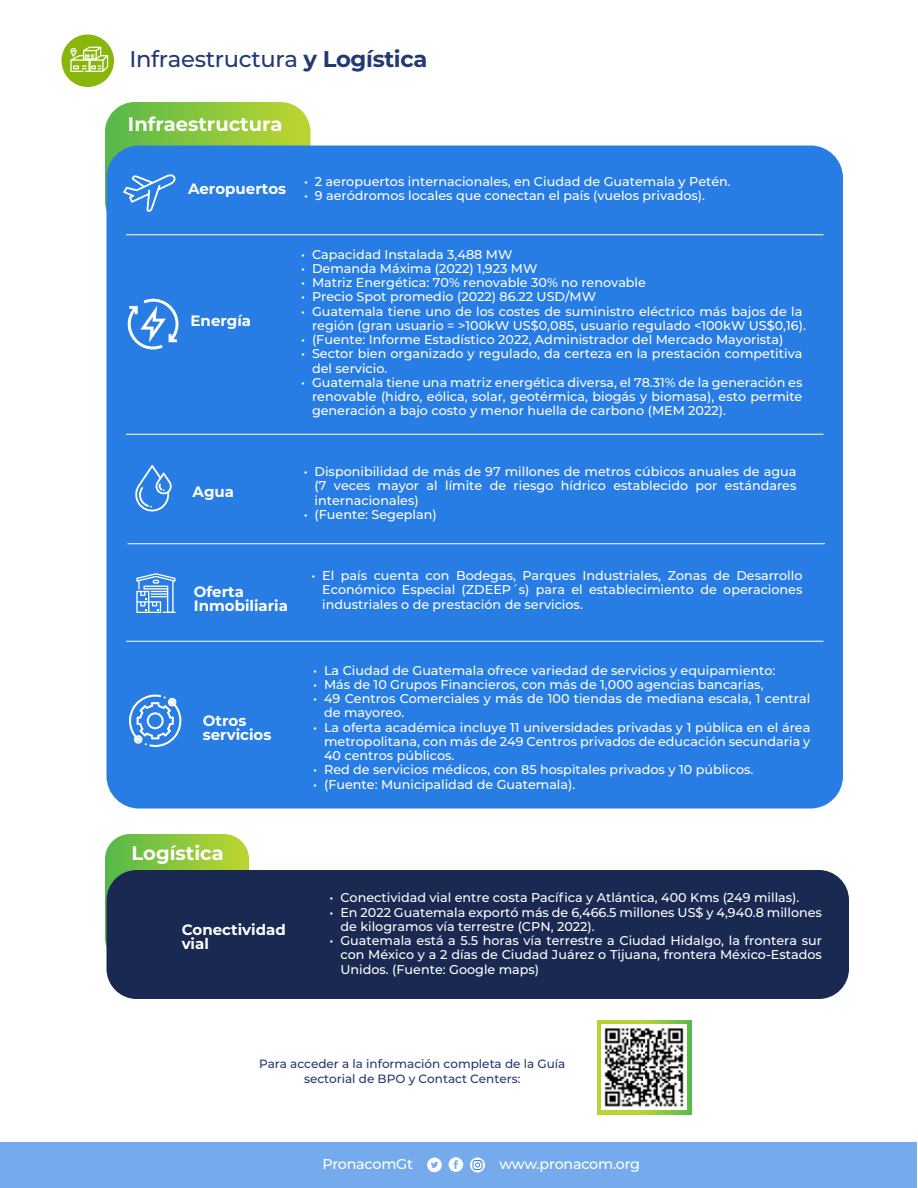
<style>
.page{position:relative;width:918px;height:1188px;background:#fff}
.page>*{position:absolute;margin:0;border:0;box-sizing:border-box;transform-origin:0 0}
.t1{font:500 22.65px "Montserrat";letter-spacing:-.015em;color:#223974}
.t2{font:700 19.5px "Montserrat";color:#fff}
.t3{font:700 15px/14.2px "Montserrat";color:#fff}
.t4{font:500 14.25px "Montserrat";letter-spacing:-.015em;color:#fff}
.t5{font:500 12.75px/14.2px "Montserrat";color:#fff;text-align:justify}
.t6{font:500 12px/14.2px "Montserrat";color:#223974;text-align:center}
.s1{font-weight:700}
</style>
<div class="page">
<svg style="left:597px;top:1020px;width:95px;height:94px;background:#9cce4f"></svg>
<svg style="left:105px;top:834px;width:144px;height:111px;background:#8dc947"></svg>
<div style="left:106px;top:870px;width:743px;height:129px;background:#1a2952;border-radius:30px"></div>
<div style="left:106px;top:146px;width:737px;height:662px;background:#287de4;border-radius:32px"></div>
<div style="left:62px;top:34px;width:52px;height:53px;background:#88b70a;border-radius:50%"></div>
<svg style="left:105px;top:102px;width:205px;height:129px"></svg>
<svg style="left:127px;top:298px;width:51px;height:51px"></svg>
<svg style="left:135px;top:465px;width:37px;height:47px"></svg>
<hr style="left:126px;top:234px;width:698px;height:1px;background:#fff">
<hr style="left:126px;top:434px;width:698px;height:1px;background:#fff">
<hr style="left:128px;top:543px;width:697px;height:1px;background:#fff">
<hr style="left:126px;top:641px;width:698px;height:1px;background:#fff">
<svg style="left:136px;top:573px;width:40px;height:40px"></svg>
<svg style="left:129px;top:694px;width:53px;height:53px"></svg>
<svg style="left:70px;top:47px;width:38px;height:25px"></svg>
<img style="left:602px;top:1025px;width:85px;height:85px">
<div style="left:0;top:1142px;width:917px;height:46px;background:#75abed"></div>
<svg style="left:449px;top:1157px;width:14px;height:15px"></svg>
<svg style="left:427px;top:1158px;width:15px;height:14px"></svg>
<svg style="left:470px;top:1157px;width:15px;height:16px"></svg>
<svg style="left:473px;top:1160px;width:10px;height:10px"></svg>
<h1 class="t1" style="left:129px;top:43px;width:300px">Infraestructura <span class="s1">y Logística</span></h1>
<h2 class="t2" style="left:128px;top:110px;width:156px">Infraestructura</h2>
<p class="t3" style="left:188px;top:181px;width:100px">Aeropuertos</p>
<p class="t5" style="left:304px;top:174px;width:428px">• 2 aeropuertos internacionales, en Ciudad de Guatemala y Petén.</p>
<p class="t5" style="left:304px;top:188px;width:403px">• 9 aeródromos locales que conectan el país (vuelos privados).</p>
<p class="t3" style="left:191px;top:313px;width:62px">Energía</p>
<p class="t5" style="left:301px;top:246px;width:213px">• Capacidad Instalada 3,488 MW</p>
<p class="t5" style="left:301px;top:261px;width:238px">• Demanda Máxima (2022) 1,923 MW</p>
<p class="t5" style="left:301px;top:275px;width:346px">• Matriz Energética: 70% renovable 30% no renovable</p>
<p class="t5" style="left:301px;top:289px;width:296px">• Precio Spot promedio (2022) 86.22 USD/MW</p>
<p class="t5" style="left:301px;top:303px;width:506px;text-align:right">• Guatemala tiene uno de los costes de suministro eléctrico más bajos de la región (gran usuario = &gt;100kW US$0,085, usuario regulado &lt;100kW US$0,16).</p>
<p class="t5" style="left:301px;top:332px;width:484px">• (Fuente: Informe Estadístico 2022, Administrador del Mercado Mayorista)</p>
<p class="t5" style="left:312px;top:346px;width:492px;text-indent:-11px">• Sector bien organizado y regulado, da certeza en la prestación competitiva del servicio.</p>
<p class="t5" style="left:312px;top:375px;width:492px;text-indent:-11px">• Guatemala tiene una matriz energética diversa, el 78.31% de la generación es renovable (hidro, eólica, solar, geotérmica, biogás y biomasa), esto permite generación a bajo costo y menor huella de carbono (MEM 2022).</p>
<p class="t3" style="left:193px;top:483px;width:43px">Agua</p>
<p class="t5" style="left:315px;top:464px;width:483px;text-indent:-11px">• Disponibilidad de más de 97 millones de metros cúbicos anuales de agua (7 veces mayor al límite de riesgo hídrico establecido por estándares internacionales)</p>
<p class="t5" style="left:304px;top:507px;width:134px">• (Fuente: Segeplan)</p>
<p class="t3" style="left:194px;top:584px;width:96px">Oferta<br>Inmobiliaria</p>
<p class="t5" style="left:322px;top:568px;width:482px;text-indent:-11px">• El país cuenta con Bodegas, Parques Industriales, Zonas de Desarrollo Económico Especial (ZDEEP´s) para el establecimiento de operaciones industriales o de prestación de servicios.</p>
<p class="t3" style="left:203px;top:713px;width:70px">Otros servicios</p>
<p class="t5" style="left:313px;top:662px;width:464px">• La Ciudad de Guatemala ofrece variedad de servicios y equipamiento:</p>
<p class="t5" style="left:313px;top:677px;width:452px">• Más de 10 Grupos Financieros, con más de 1,000 agencias bancarias,</p>
<p class="t5" style="left:324px;top:691px;width:488px;text-indent:-11px">• 49 Centros Comerciales y más de 100 tiendas de mediana escala, 1 central de mayoreo.</p>
<p class="t5" style="left:324px;top:719px;width:488px;text-indent:-11px">• La oferta académica incluye 11 universidades privadas y 1 pública en el área metropolitana, con más de 249 Centros privados de educación secundaria y 40 centros públicos.</p>
<p class="t5" style="left:313px;top:762px;width:442px">• Red de servicios médicos, con 85 hospitales privados y 10 públicos.</p>
<p class="t5" style="left:313px;top:776px;width:264px">• (Fuente: Municipalidad de Guatemala).</p>
<h2 class="t2" style="left:131px;top:839px;width:94px">Logística</h2>
<p class="t3" style="left:182px;top:922px;width:106px">Conectividad vial</p>
<p class="t5" style="left:330px;top:890px;width:471px">• Conectividad vial entre costa Pacífica y Atlántica, 400 Kms (249 millas).</p>
<p class="t5" style="left:340px;top:904px;width:483px;text-indent:-11px">• En 2022 Guatemala exportó más de 6,466.5 millones US$ y 4,940.8 millones de kilogramos vía terrestre (CPN, 2022).</p>
<p class="t5" style="left:340px;top:933px;width:483px;text-indent:-11px">• Guatemala está a 5.5 horas vía terrestre a Ciudad Hidalgo, la frontera sur con México y a 2 días de Ciudad Juárez o Tijuana, frontera México-Estados Unidos. (Fuente: Google maps)</p>
<p class="t6" style="left:259px;top:1056px;width:308px">Para acceder a la información completa de la Guía sectorial de BPO y Contact Centers:</p>
<p class="t4" style="left:323px;top:1154px;width:92px">PronacomGt</p>
<p class="t4" style="left:499px;top:1154px;width:142px">www.pronacom.org</p>
</div>
